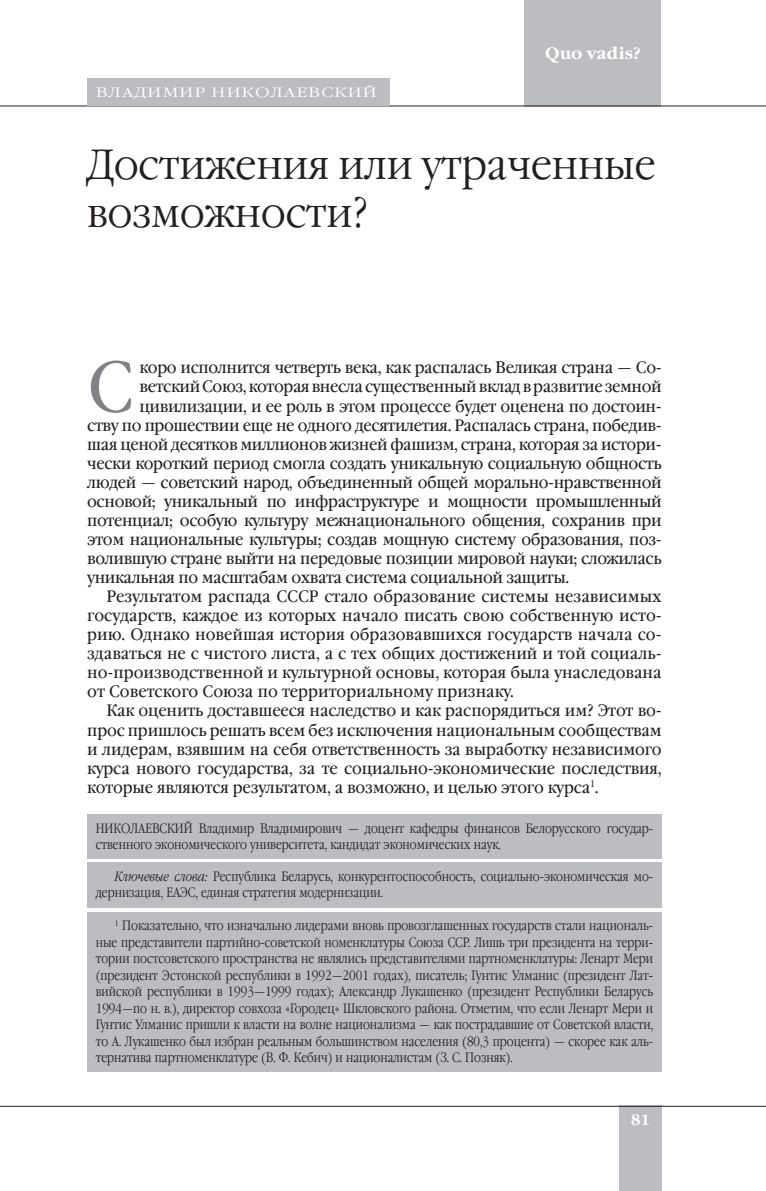
<style>
.page{position:relative;width:766px;height:1191px;background:#fff}
.page>*{position:absolute;margin:0;border:0;box-sizing:border-box;transform-origin:0 0}
.t1{font:70.95px "Garamond Book Narrow C";color:#808285;scale:1.1 1}
.t2{font:300 42px/48px "Garamond C";color:#231f20;scale:.92 1}
.t3{font:16.5px "Garamond Book Narrow C";letter-spacing:-.02em;color:#231f20;scale:1.1 1}
.t4{font:16.5px "Garamond Book Narrow C";color:#231f20;scale:1.1 1}
.t5{font:700 16.5px "Garamond C";color:#fff}
.t6{font:700 15px "Garamond C";color:#fff}
.t7{font:300 13.5px/16.5px "Garamond Narrow C";color:#231f20}
.t8{font:300 13.5px "Garamond C";letter-spacing:.075em;color:#fff;scale:1.25 1}
.s1{font-style:italic}
</style>
<div class="page">
<div style="left:524px;top:0;width:136px;height:106px;background:#bcbdc0"></div>
<div style="left:619px;top:1106px;width:42px;height:85px;background:#bcbdc0"></div>
<hr style="left:0;top:1106px;width:765px;height:1px;background:#231f20">
<hr style="left:0;top:106px;width:765px;height:1px;background:#231f20">
<div style="left:87px;top:78px;width:302px;height:28px;background:#bcbdc0"></div>
<div style="left:87px;top:814px;width:574px;height:45px;background:#bcbdc0"></div>
<div style="left:87px;top:862px;width:574px;height:46px;background:#bcbdc0"></div>
<div style="left:87px;top:912px;width:574px;height:159px;background:#bcbdc0"></div>
<p class="t8" style="left:96px;top:87px;width:226px">ВЛАДИМИР НИКОЛАЕВСКИЙ</p>
<p class="t5" style="left:545px;top:46px;width:97px">Quo vadis?</p>
<p class="t2" style="left:87px;top:145px;width:619px">Достижения или утраченные возможности?</p>
<p class="t1" style="left:87px;top:358px;width:44px">С</p>
<p class="t3" style="left:139px;top:361px;width:476px">коро исполнится четверть века, как распалась Великая страна — Со-</p>
<p class="t3" style="left:139px;top:380px;width:476px">ветский Союз, которая внесла существенный вклад в развитие земной</p>
<p class="t3" style="left:139px;top:399px;width:476px">цивилизации, и ее роль в этом процессе будет оценена по достоин-</p>
<p class="t3" style="left:87px;top:418px;width:523px">ству по прошествии еще не одного десятилетия. Распалась страна, победив-</p>
<p class="t3" style="left:87px;top:437px;width:523px">шая ценой десятков миллионов жизней фашизм, страна, которая за истори-</p>
<p class="t3" style="left:87px;top:456px;width:523px">чески короткий период смогла создать уникальную социальную общность</p>
<p class="t3" style="left:87px;top:475px;width:523px">людей — советский народ, объединенный общей морально-нравственной</p>
<p class="t3" style="left:87px;top:494px;width:523px">основой; уникальный по инфраструктуре и мощности промышленный</p>
<p class="t3" style="left:87px;top:513px;width:523px">потенциал; особую культуру межнационального общения, сохранив при</p>
<p class="t3" style="left:87px;top:532px;width:523px">этом национальные культуры; создав мощную систему образования, поз-</p>
<p class="t3" style="left:87px;top:551px;width:523px">волившую стране выйти на передовые позиции мировой науки; сложилась</p>
<p class="t3" style="left:87px;top:570px;width:439px">уникальная по масштабам охвата система социальной защиты.</p>
<p class="t4" style="left:106px;top:590px;width:506px">Результатом распада СССР стало образование системы независимых</p>
<p class="t4" style="left:87px;top:609px;width:523px">государств, каждое из которых начало писать свою собственную исто-</p>
<p class="t4" style="left:87px;top:628px;width:523px">рию. Однако новейшая история образовавшихся государств начала со-</p>
<p class="t4" style="left:87px;top:647px;width:523px">здаваться не с чистого листа, а с тех общих достижений и той социаль-</p>
<p class="t4" style="left:87px;top:666px;width:523px">но-производственной и культурной основы, которая была унаследована</p>
<p class="t4" style="left:87px;top:685px;width:389px">от Советского Союза по территориальному признаку.</p>
<p class="t3" style="left:106px;top:704px;width:506px">Как оценить доставшееся наследство и как распорядиться им? Этот во-</p>
<p class="t3" style="left:87px;top:723px;width:523px">прос пришлось решать всем без исключения национальным сообществам</p>
<p class="t3" style="left:87px;top:742px;width:523px">и лидерам, взявшим на себя ответственность за выработку независимого</p>
<p class="t3" style="left:87px;top:761px;width:523px">курса нового государства, за те социально-экономические последствия,</p>
<p class="t3" style="left:87px;top:780px;width:466px">которые являются результатом, а возможно, и целью этого курса<sup>1</sup>.</p>
<p class="t7" style="left:96px;top:821px;width:559px">НИКОЛАЕВСКИЙ Владимир Владимирович — доцент кафедры финансов Белорусского государ&shy;ственного экономического университета, кандидат экономических наук.</p>
<p class="t7" style="left:96px;top:869px;width:559px;text-indent:19px"><span class="s1">Ключевые слова:</span> Республика Беларусь, конкурентоспособность, социально-экономическая мо&shy;дернизация, ЕАЭС, единая стратегия модернизации.</p>
<p class="t7" style="left:96px;top:918px;width:559px;text-align:justify;text-indent:19px"><sup>1</sup> Показательно, что изначально лидерами вновь провозглашенных государств стали националь&shy;ные представители партийно-советской номенклатуры Союза ССР. Лишь три президента на терри&shy;тории постсоветского пространства не являлись представителями партноменклатуры: Ленарт Мери (президент Эстонской республики в 1992—2001 годах), писатель; Гунтис Улманис (президент Лат&shy;вийской республики в 1993—1999 годах); Александр Лукашенко (президент Республики Беларусь 1994—по н. в.), директор совхоза «Городец» Шкловского района. Отметим, что если Ленарт Мери и Гунтис Улманис пришли к власти на волне национализма — как пострадавшие от Советской власти, то А. Лукашенко был избран реальным большинством населения (80,3 процента) — скорее как аль&shy;тернатива партноменклатуре (В. Ф. Кебич) и националистам (З. С. Позняк).</p>
<p class="t6" style="left:631px;top:1113px;width:20px">81</p>
</div>
